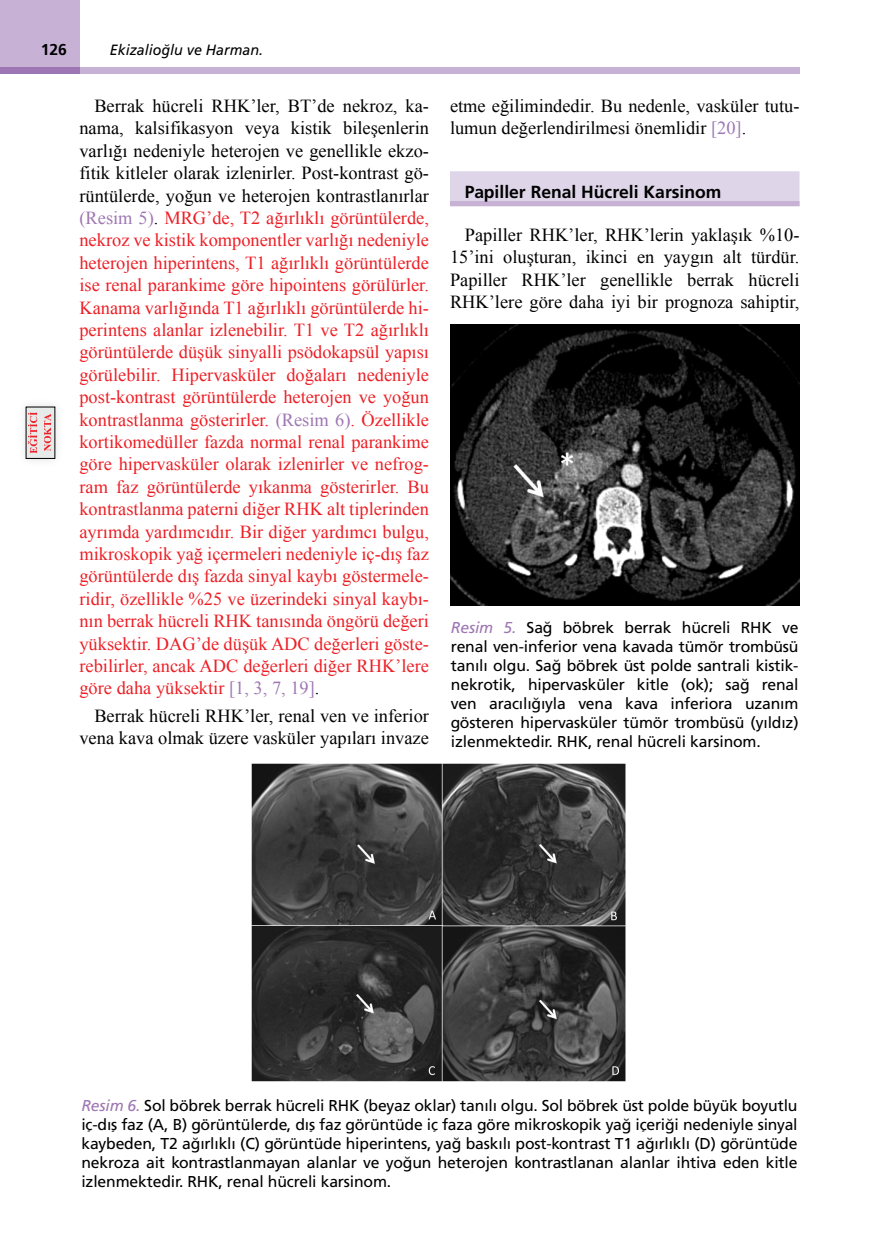
<style>
.page{position:relative;width:879px;height:1260px;background:#fff}
.page>*{position:absolute;margin:0;border:0;box-sizing:border-box;transform-origin:0 0}
.YAZI{font:18.38px/22.4px "Times New Roman";color:#ed1f26;text-align:justify}
.YAZI-2{font:18.38px/22.4px "Times New Roman";color:#000;text-align:right}
.ARA_BASLIK{font:17.5px "Frutiger Bold Tr";color:#000}
.RESİM-ALTI{font:15.75px/18.9px "Frutiger Normal Tr";letter-spacing:-.01em;color:#000;text-align:justify}
.t1{font:15.75px "Frutiger Bold Tr";color:#000}
.t2{font:14.88px "Frutiger Italic Tr";color:#000;scale:.96 1}
.s1{color:#000}
.s2{color:#9e76b3}
.s3{font-family:"Frutiger Italic Tr";color:#9e76b3}
</style>
<div class="page">
<div style="left:79px;top:67px;width:720px;height:7px;background:#c7b2d5"></div>
<div style="left:0;top:0;width:79px;height:74px;background:#c7b2d5"></div>
<div style="left:0;top:67px;width:79px;height:7px;background:#9e76b3"></div>
<div style="left:450px;top:171px;width:349px;height:35px;background:#ded5e9"></div>
<div style="left:450px;top:201px;width:349px;height:5px;background:#c7b2d5"></div>
<img style="left:450px;top:325px;width:349px;height:281px">
<img style="left:251px;top:764px;width:375px;height:318px">
<div style="left:16px;top:397px;width:49px;height:71px;background:#000;opacity:.12"></div>
<div style="left:26px;top:407px;width:29px;height:51px;background:#e6eae9"></div>
<svg style="left:28px;top:412px;width:9px;height:42px"></svg>
<svg style="left:44px;top:414px;width:7px;height:37px"></svg>
<p class="t1" style="left:41px;top:40px;width:28px">126</p>
<p class="t2" style="left:110px;top:41px;width:161px">Ekizalioğlu ve Harman.</p>
<p class="YAZI" style="left:79px;top:94px;width:351px;text-indent:15px"><span class="s1">Berrak hücreli RHK’ler, BT’de nekroz, ka&shy;nama, kalsifikasyon veya kistik bileşenlerin varlığı nedeniyle heterojen ve genellikle ekzo&shy;fitik kitleler olarak izlenirler. Post-kontrast gö&shy;rüntülerde, yoğun ve heterojen kontrastlanırlar </span><span class="s2">(Resim 5)</span><span class="s1">.</span> MRG’de, T2 ağırlıklı görüntülerde, nekroz ve kistik komponentler varlığı nedeniyle heterojen hiperintens, T1 ağırlıklı görüntülerde ise renal parankime göre hipointens görülürler.<br>Kanama varlığında T1 ağırlıklı görüntülerde hi&shy;perintens alanlar izlenebilir. T1 ve T2 ağırlıklı görüntülerde düşük sinyalli psödokapsül yapısı görülebilir. Hipervasküler doğaları nedeniyle post-kontrast görüntülerde heterojen ve yoğun kontrastlanma gösterirler. <span class="s2">(Resim 6)</span>. Özellikle kortikomedüller fazda normal renal parankime göre hipervasküler olarak izlenirler ve nefrog&shy;ram faz görüntülerde yıkanma gösterirler. Bu kontrastlanma paterni diğer RHK alt tiplerinden ayrımda yardımcıdır. Bir diğer yardımcı bulgu, mikroskopik yağ içermeleri nedeniyle iç-dış faz görüntülerde dış fazda sinyal kaybı göstermele&shy;ridir, özellikle %25 ve üzerindeki sinyal kaybı&shy;nın berrak hücreli RHK tanısında öngörü değeri yüksektir. DAG’de düşük ADC değerleri göste&shy;rebilirler, ancak ADC değerleri diğer RHK’lere göre daha yüksektir <span class="s2">[1, 3, 7, 19]</span><span class="s1">.</span></p>
<p class="YAZI-2" style="left:79px;top:704px;width:351px">Berrak hücreli RHK’ler, renal ven ve inferior vena kava olmak üzere vasküler yapıları invaze</p>
<p class="YAZI-2" style="left:450px;top:94px;width:351px;text-align:left">etme eğilimindedir. Bu nedenle, vasküler tutu&shy;lumun değerlendirilmesi önemlidir <span class="s2">[20]</span>.</p>
<p class="ARA_BASLIK" style="left:464px;top:182px;width:258px">Papiller Renal Hücreli Karsinom</p>
<p class="YAZI-2" style="left:450px;top:223px;width:351px;text-align:justify;text-indent:15px">Papiller RHK’ler, RHK’lerin yaklaşık %10- 15’ini oluşturan, ikinci en yaygın alt türdür.<br>Papiller RHK’ler genellikle berrak hücreli RHK’lere göre daha iyi bir prognoza sahiptir,</p>
<p class="RESİM-ALTI" style="left:450px;top:618px;width:349px"><span class="s3">Resim 5.</span> Sağ böbrek berrak hücreli RHK ve renal ven-inferior vena kavada tümör trombüsü tanılı olgu. Sağ böbrek üst polde santrali kistik&shy;nekrotik, hipervasküler kitle (ok); sağ renal ven aracılığıyla vena kava inferiora uzanım gösteren hipervasküler tümör trombüsü (yıldız) izlenmektedir. RHK, renal hücreli karsinom.</p>
<p class="RESİM-ALTI" style="left:81px;top:1096px;width:717px"><span class="s3">Resim 6.</span> Sol böbrek berrak hücreli RHK (beyaz oklar) tanılı olgu. Sol böbrek üst polde büyük boyutlu iç-dış faz (A, B) görüntülerde, dış faz görüntüde iç faza göre mikroskopik yağ içeriği nedeniyle sinyal kaybeden, T2 ağırlıklı (C) görüntüde hiperintens, yağ baskılı post-kontrast T1 ağırlıklı (D) görüntüde nekroza ait kontrastlanmayan alanlar ve yoğun heterojen kontrastlanan alanlar ihtiva eden kitle izlenmektedir. RHK, renal hücreli karsinom.</p>
</div>
